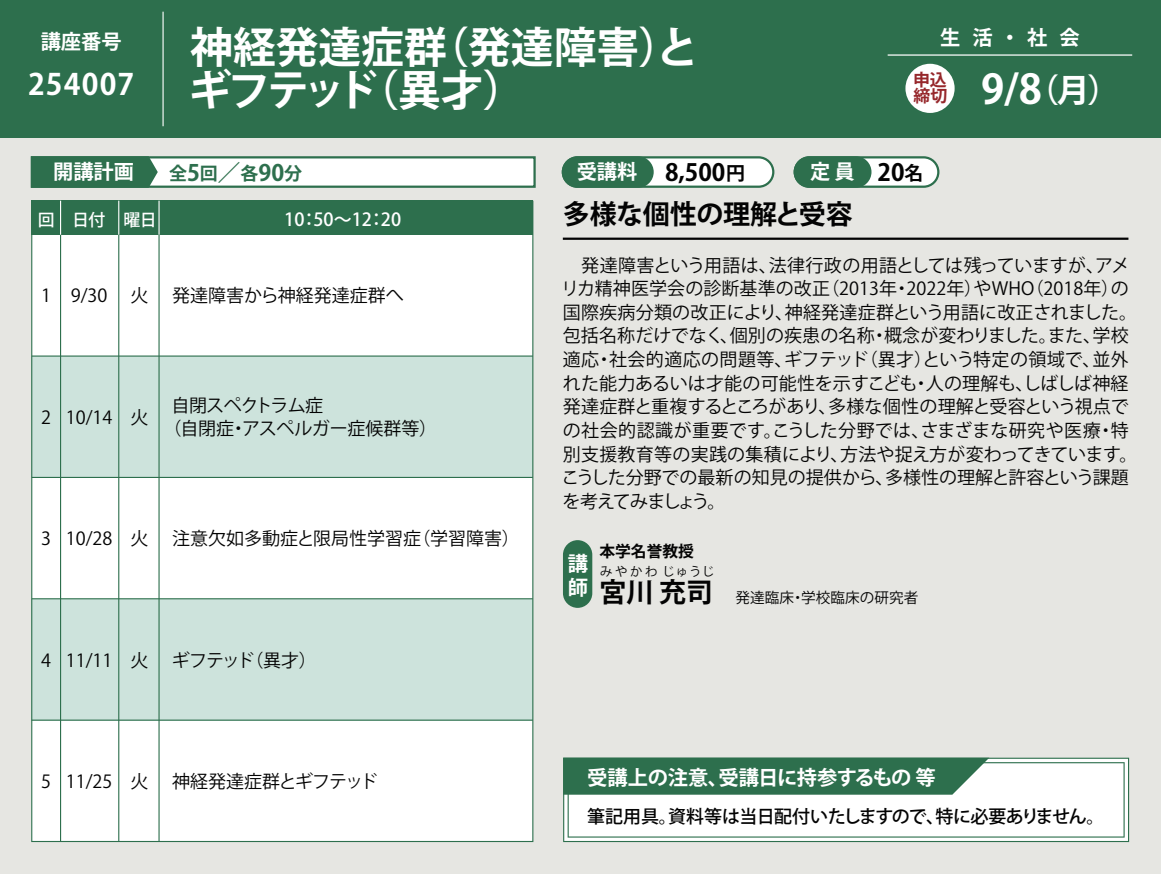
<style>
.page{position:relative;width:1161px;height:874px;background:#e6e6e2}
.page>*{position:absolute;margin:0;border:0;box-sizing:border-box;transform-origin:0 0}
.t1{font:700 42.75px/42.8px "Koz Go Pro";color:#fff}
.t2{font:700 40.5px "Koz Go Pro";color:#fff}
.t3{font:700 29.25px "Koz Go Pro";letter-spacing:.04em;color:#fff}
.t4{font:700 27px "Koz Go Pro";letter-spacing:-.005em;color:#030303}
.t5{font:700 23.62px "Koz Go Pro";color:#030303}
.t6{font:700 20.25px "Koz Go Pro";color:#fff}
.t7{font:18px/23.6px "Koz Go Pro";color:#030303}
.t8{font:500 18px "Koz Go Pro";letter-spacing:-.03em;color:#030303}
.t9{font:18px/22.5px "Koz Go Pro";letter-spacing:-.02em;color:#030303}
.t10{font:18px "Koz Go Pro";letter-spacing:-.05em;color:#030303}
.t11{font:500 18px "Koz Go Pr 6 N";color:#fff}
.t12{font:700 18px "Koz Go Pro";color:#2d6f4d}
.t13{font:500 16.88px "Koz Go Pr 6 N";color:#fff}
.t14{font:700 16.88px/16.9px "Koz Go Pro";color:#96272b}
.t15{font:700 15.75px "Koz Go Pro";color:#030303}
.t16{font:14.62px "Koz Go Pro";color:#030303}
.t17{font:12.38px "Koz Go Pro";letter-spacing:.21em;color:#030303}
.s1{font-size:32.4px}
.s2{font-size:22.5px}
.s3{font-size:20.25px;color:#fff}
.s4{font-size:18.9px}
.s5{font-size:23.62px;color:#030303}
.s6{font-size:18.9px;color:#030303}
</style>
<div class="page">
<svg style="left:563px;top:758px;width:566px;height:84px;background:#bcd1c6"></svg>
<div style="left:568px;top:762px;width:556px;height:75px;background:#fff"></div>
<div style="left:563px;top:758px;width:426px;height:36px;background:#2d6f4d"></div>
<div style="left:32px;top:201px;width:501px;height:640px;background:#fff"></div>
<div style="left:32px;top:201px;width:501px;height:34px;background:#2d6f4d"></div>
<div style="left:32px;top:356px;width:501px;height:121px;background:#cde3dc"></div>
<div style="left:32px;top:599px;width:501px;height:121px;background:#cde3dc"></div>
<hr style="left:32px;top:355px;width:501px;height:2px;background:#2d6f4d">
<hr style="left:32px;top:477px;width:501px;height:1px;background:#2d6f4d">
<hr style="left:32px;top:598px;width:501px;height:1px;background:#2d6f4d">
<hr style="left:32px;top:719px;width:501px;height:2px;background:#2d6f4d">
<hr style="left:60px;top:235px;width:1px;height:606px;background:#2d6f4d">
<hr style="left:118px;top:235px;width:1px;height:606px;background:#2d6f4d">
<hr style="left:158px;top:235px;width:2px;height:606px;background:#2d6f4d">
<hr style="left:60px;top:201px;width:1px;height:34px;background:#fff">
<hr style="left:118px;top:201px;width:1px;height:34px;background:#fff">
<hr style="left:158px;top:201px;width:2px;height:34px;background:#fff">
<div style="left:0;top:0;width:1161px;height:138px;background:#2d6f4d"></div>
<hr style="left:162px;top:12px;width:2px;height:114px;background:#fff">
<div style="left:905px;top:64px;width:49px;height:49px;background:#fff;border-radius:50%"></div>
<hr style="left:888px;top:54px;width:244px;height:2px;background:#fff">
<div style="left:563px;top:157px;width:210px;height:30px;background:#fff;border-radius:15px"></div>
<div style="left:562px;top:156px;width:212px;height:32px;border:2px solid #2d6f4d;border-radius:15px"></div>
<div style="left:563px;top:157px;width:89px;height:30px;background:#2d6f4d;border-radius:15px"></div>
<div style="left:562px;top:156px;width:92px;height:32px;border:2px solid #2d6f4d;border-radius:15px"></div>
<div style="left:795px;top:157px;width:143px;height:30px;background:#fff;border-radius:15px"></div>
<div style="left:793px;top:156px;width:146px;height:32px;border:2px solid #2d6f4d;border-radius:15px"></div>
<div style="left:795px;top:157px;width:75px;height:30px;background:#2d6f4d;border-radius:15px"></div>
<div style="left:793px;top:156px;width:78px;height:32px;border:2px solid #2d6f4d;border-radius:15px"></div>
<div style="left:31px;top:156px;width:505px;height:32px;background:#fff;border:2px solid #2d6f4d"></div>
<svg style="left:30px;top:156px;width:129px;height:32px;background:#357454"></svg>
<hr style="left:563px;top:238px;width:565px;height:2px;background:#030303">
<div style="left:563px;top:540px;width:29px;height:68px;background:#2d6f4d;border-radius:15px"></div>
<h1 class="t1" style="left:189px;top:29px;width:512px">神経発達症群（発達障害）とギフテッド（異才）</h1>
<p class="t6" style="left:940px;top:24px;width:141px">生活・社 会</p>
<p class="t6" style="left:41px;top:29px;width:82px">講座番号</p>
<h3 class="t3" style="left:28px;top:65px;width:108px">254007</h3>
<h2 class="t2" style="left:981px;top:63px;width:140px">9/8<span class="s1">（月）</span></h2>
<p class="t14" style="left:913px;top:72px;width:36px">申込締切</p>
<p class="t6" style="left:53px;top:159px;width:83px">開講計画</p>
<p class="t12" style="left:169px;top:162px;width:135px">全<span class="s2">5</span>回<span class="s2">／</span>各<span class="s2">90</span>分</p>
<h3 class="t5" style="left:577px;top:157px;width:170px"><span class="s3">受講料</span> 8,500<span class="s4">円</span></h3>
<p class="t6" style="left:810px;top:159px;width:115px">定 員 <span class="s5">20</span><span class="s6">名</span></p>
<h3 class="t4" style="left:563px;top:197px;width:291px">多様な個性の理解と受容</h3>
<p class="t7" style="left:561px;top:254px;width:578px">　発達障害という用語は、法律行政の用語としては残っていますが、アメリカ精神医学会の診断基準の改正（2013年・2022年）やWHO（2018年）の国際疾病分類の改正により、神経発達症群という用語に改正されました。包括名称だけでなく、個別の疾患の名称・概念が変わりました。また、学校適応・社会的適応の問題等、ギフテッド（異才）という特定の領域で、並外れた能力あるいは才能の可能性を示すこども・人の理解も、しばしば神経発達症群と重複するところがあり、多様な個性の理解と受容という視点での社会的認識が重要です。こうした分野では、さまざまな研究や医療・特別支援教育等の実践の集積により、方法や捉え方が変わってきています。こうした分野での最新の知見の提供から、多様性の理解と許容という課題を考えてみましょう。</p>
<p class="t13" style="left:38px;top:210px;width:120px">回 日付 曜日</p>
<p class="t11" style="left:284px;top:209px;width:118px">10：50～12：20</p>
<p class="t7" style="left:172px;top:284px;width:233px">発達障害から神経発達症群へ</p>
<p class="t7" style="left:131px;top:284px;width:19px">火</p>
<p class="t7" style="left:71px;top:284px;width:38px">9/30</p>
<p class="t7" style="left:41px;top:284px;width:11px">1</p>
<p class="t9" style="left:163px;top:395px;width:275px;text-indent:8px">自閉スペクトラム症<br>（自閉症・アスペルガー症候群等）</p>
<p class="t7" style="left:131px;top:406px;width:19px">火</p>
<p class="t7" style="left:66px;top:406px;width:48px">10/14</p>
<p class="t7" style="left:41px;top:406px;width:11px">2</p>
<p class="t7" style="left:41px;top:527px;width:11px">3</p>
<p class="t7" style="left:66px;top:527px;width:48px">10/28</p>
<p class="t7" style="left:131px;top:527px;width:19px">火</p>
<p class="t7" style="left:172px;top:527px;width:349px">注意欠如多動症と限局性学習症（学習障害）</p>
<p class="t6" style="left:568px;top:550px;width:21px">講</p>
<p class="t6" style="left:568px;top:575px;width:21px">師</p>
<p class="t15" style="left:599px;top:541px;width:96px">本学名誉教授</p>
<p class="t17" style="left:600px;top:563px;width:116px">みやかわじゅうじ</p>
<h3 class="t4" style="left:599px;top:575px;width:115px">宮川 充司</h3>
<p class="t16" style="left:735px;top:588px;width:184px">発達臨床・学校臨床の研究者</p>
<p class="t7" style="left:41px;top:649px;width:11px">4</p>
<p class="t7" style="left:66px;top:649px;width:48px">11/11</p>
<p class="t7" style="left:131px;top:649px;width:19px">火</p>
<p class="t7" style="left:172px;top:649px;width:146px">ギフテッド（異才）</p>
<p class="t7" style="left:41px;top:770px;width:11px">5</p>
<p class="t7" style="left:66px;top:770px;width:48px">11/25</p>
<p class="t7" style="left:131px;top:770px;width:19px">火</p>
<p class="t10" style="left:172px;top:770px;width:207px">神経発達症群とギフテッド</p>
<p class="t6" style="left:587px;top:764px;width:350px">受講上の注意、受講日に持参するもの 等</p>
<p class="t8" style="left:587px;top:804px;width:519px">筆記用具。資料等は当日配付いたしますので、特に必要ありません。</p>
</div>
